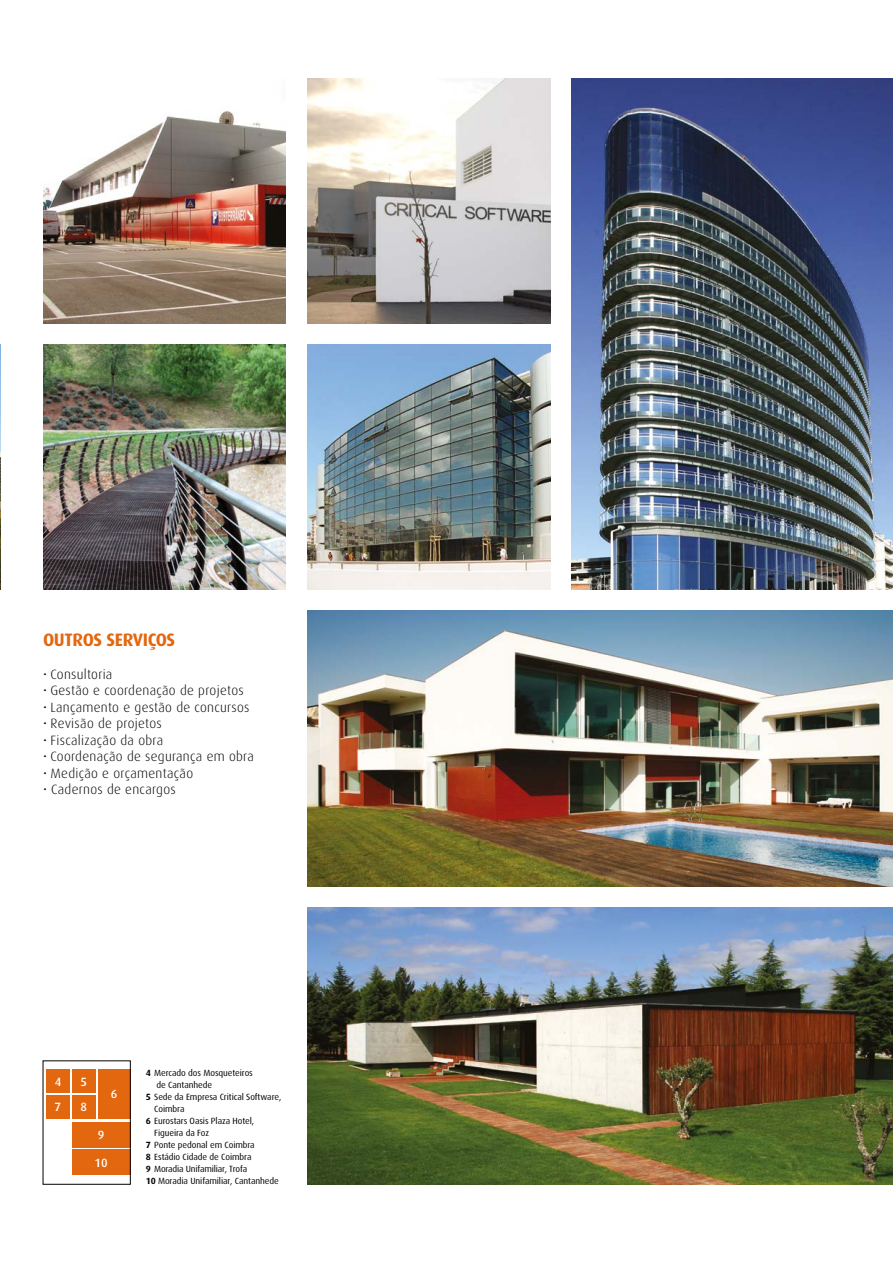
<style>
.page{position:relative;width:893px;height:1263px;background:#fff}
.page>*{position:absolute;margin:0;border:0;box-sizing:border-box;transform-origin:0 0}
.t1{font:700 18px "Dax";letter-spacing:-.02em;color:#e3670e}
.t2{font:300 13.5px "Dax Pro";letter-spacing:.02em;color:#000}
.t3{font:500 12px "Dax";color:#fff}
.t4{font:9px "Dax Pro";letter-spacing:-.01em;color:#000}
.s1{font-weight:700}
</style>
<div class="page">
<img style="left:571px;top:79px;width:322px;height:510px">
<img style="left:43px;top:111px;width:243px;height:212px">
<img style="left:43px;top:345px;width:243px;height:244px">
<img style="left:307px;top:79px;width:243px;height:244px">
<img style="left:307px;top:345px;width:243px;height:244px">
<img style="left:0;top:345px;width:1px;height:244px">
<img style="left:307px;top:610px;width:586px;height:277px">
<img style="left:307px;top:908px;width:586px;height:276px">
<div style="left:98px;top:1069px;width:33px;height:50px;background:#e3670e"></div>
<div style="left:46px;top:1069px;width:24px;height:24px;background:#e3670e"></div>
<div style="left:72px;top:1095px;width:24px;height:24px;background:#e3670e"></div>
<div style="left:72px;top:1069px;width:24px;height:24px;background:#e3670e"></div>
<div style="left:46px;top:1095px;width:24px;height:24px;background:#e3670e"></div>
<div style="left:72px;top:1121px;width:58px;height:26px;background:#e3670e"></div>
<div style="left:72px;top:1149px;width:58px;height:26px;background:#e3670e"></div>
<h1 class="t1" style="left:43px;top:629px;width:134px">OUTROS SERVIÇOS</h1>
<h2 class="t2" style="left:43px;top:665px;width:71px">• Consultoria</h2>
<h2 class="t2" style="left:43px;top:682px;width:202px">• Gestão e coordenação de projetos</h2>
<h2 class="t2" style="left:43px;top:698px;width:208px">• Lançamento e gestão de concursos</h2>
<h2 class="t2" style="left:43px;top:715px;width:120px">• Revisão de projetos</h2>
<h2 class="t2" style="left:43px;top:731px;width:122px">• Fiscalização da obra</h2>
<h2 class="t2" style="left:43px;top:748px;width:212px">• Coordenação de segurança em obra</h2>
<h2 class="t2" style="left:43px;top:764px;width:152px">• Medição e orçamentação</h2>
<h2 class="t2" style="left:43px;top:781px;width:134px">• Cadernos de encargos</h2>
<h3 class="t3" style="left:55px;top:1075px;width:8px">4</h3>
<h3 class="t3" style="left:81px;top:1075px;width:8px">5</h3>
<h3 class="t3" style="left:55px;top:1100px;width:8px">7</h3>
<h3 class="t3" style="left:80px;top:1100px;width:8px">8</h3>
<h3 class="t3" style="left:111px;top:1087px;width:8px">6</h3>
<h3 class="t3" style="left:98px;top:1128px;width:8px">9</h3>
<h3 class="t3" style="left:95px;top:1156px;width:15px">10</h3>
<p class="t4" style="left:146px;top:1067px;width:109px"><span class="s1">4</span> Mercado dos Mosqueteiros</p>
<p class="t4" style="left:157px;top:1079px;width:57px">de Cantanhede</p>
<p class="t4" style="left:146px;top:1091px;width:137px"><span class="s1">5</span> Sede da Empresa Critical Software,</p>
<p class="t4" style="left:154px;top:1103px;width:32px">Coimbra</p>
<p class="t4" style="left:146px;top:1115px;width:110px"><span class="s1">6</span> Eurostars Oasis Plaza Hotel,</p>
<p class="t4" style="left:154px;top:1127px;width:57px">Figueira da Foz</p>
<p class="t4" style="left:146px;top:1139px;width:111px"><span class="s1">7</span> Ponte pedonal em Coimbra</p>
<p class="t4" style="left:146px;top:1151px;width:107px"><span class="s1">8</span> Estádio Cidade de Coimbra</p>
<p class="t4" style="left:146px;top:1163px;width:103px"><span class="s1">9</span> Moradia Unifamiliar, Trofa</p>
<p class="t4" style="left:146px;top:1175px;width:135px"><span class="s1">10</span> Moradia Unifamiliar, Cantanhede</p>
</div>
